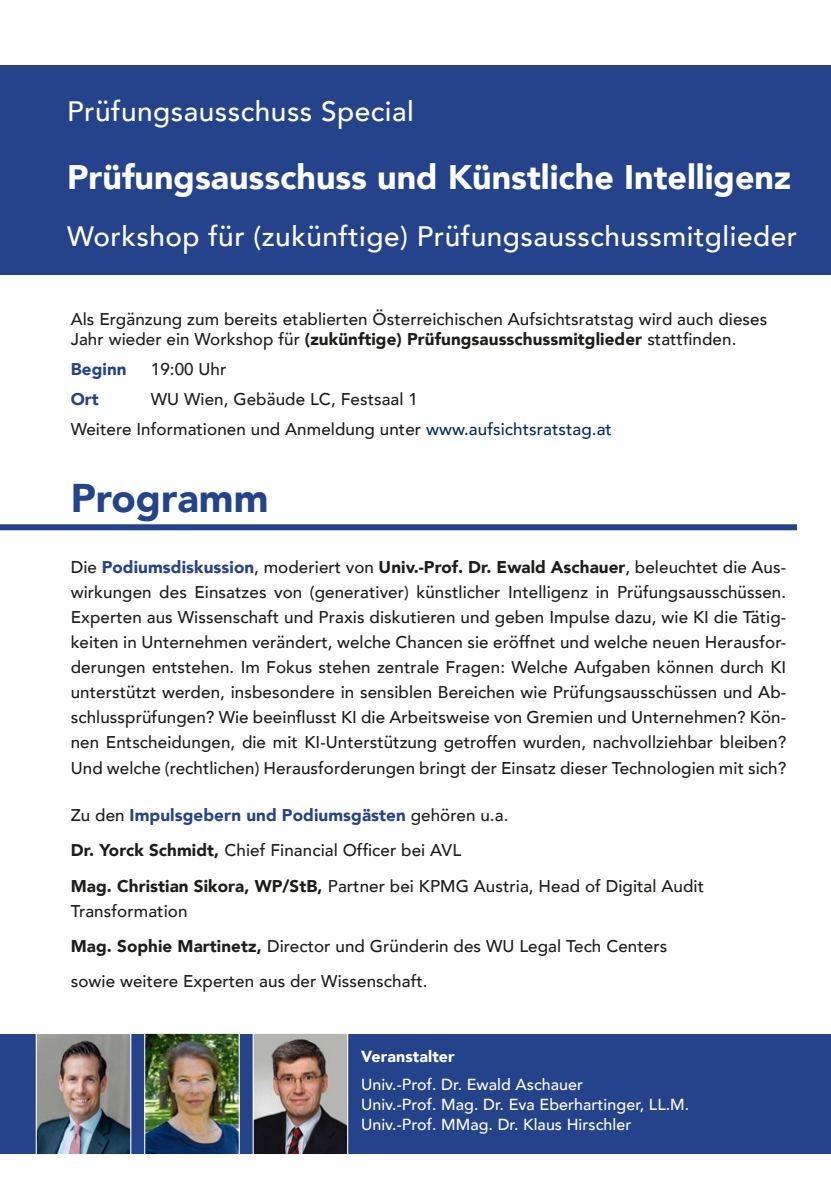
<style>
.page{position:relative;width:831px;height:1191px;background:#fff}
.page>*{position:absolute;margin:0;border:0;box-sizing:border-box;transform-origin:0 0}
.t1{font:900 40px "Avenir";color:#24438a}
.t2{font:900 34px "Avenir";color:#fff}
.t3{font:500 28px "Avenir";letter-spacing:.02em;color:#fff}
.Termin_Titel{font:500 17px/25px "Avenir";letter-spacing:.005em;color:#1d1d1b}
.Termin_Titel-2{font:900 17px "Avenir";letter-spacing:.005em;color:#24438a}
.t4{font:500 16px/28px "Avenir";letter-spacing:.005em;color:#fff}
.s1{font-weight:900}
.s2{color:#002e5f}
.s3{font-weight:900;color:#24438a}
.s4{font-weight:500;color:#1d1d1b}
</style>
<div class="page">
<div style="left:0;top:524px;width:797px;height:6px;background:#24438a"></div>
<div style="left:0;top:65px;width:831px;height:210px;background:#24438a"></div>
<div style="left:0;top:1034px;width:831px;height:120px;background:#24438a"></div>
<img style="left:38px;top:1035px;width:91px;height:118px">
<div style="left:36px;top:1033px;width:95px;height:122px;border:1px solid #fff"></div>
<img style="left:146px;top:1034px;width:92px;height:119px">
<div style="left:144px;top:1032px;width:96px;height:123px;border:1px solid #fff"></div>
<img style="left:254px;top:1034px;width:92px;height:119px">
<div style="left:252px;top:1032px;width:96px;height:123px;border:1px solid #fff"></div>
<p class="t3" style="left:67px;top:87px;width:348px">Prüfungsausschuss Special</p>
<p class="t2" style="left:67px;top:148px;width:725px">Prüfungsausschuss und Künstliche Intelligenz</p>
<p class="t3" style="left:67px;top:212px;width:731px">Workshop für (zukünftige) Prüfungsausschussmitglieder</p>
<p class="Termin_Titel" style="left:71px;top:308px;width:698px;line-height:20px">Als Ergänzung zum bereits etablierten Österreichischen Aufsichtsratstag wird auch dieses<br>Jahr wieder ein Workshop für <span class="s1">(zukünftige) Prüfungsausschussmitglieder</span> stattfinden.</p>
<p class="Termin_Titel-2" style="left:71px;top:354px;width:57px">Beginn</p>
<p class="Termin_Titel" style="left:151px;top:355px;width:77px">19:00 Uhr</p>
<p class="Termin_Titel-2" style="left:71px;top:384px;width:30px">Ort</p>
<p class="Termin_Titel" style="left:151px;top:386px;width:269px">WU Wien, Gebäude LC, Festsaal 1</p>
<p class="Termin_Titel" style="left:71px;top:416px;width:542px">Weitere Informationen und Anmeldung unter <span class="s2">www.aufsichtsratstag.at</span></p>
<p class="t1" style="left:71px;top:464px;width:199px">Programm</p>
<p class="Termin_Titel" style="left:71px;top:554px;width:717px;text-align:justify">Die <span class="s3">Podiumsdiskussion</span>, moderiert von <span class="s1">Univ.-Prof. Dr. Ewald Aschauer</span>, beleuchtet die Aus&shy;wirkungen des Einsatzes von (generativer) künstlicher Intelligenz in Prüfungsausschüssen.<br>Experten aus Wissenschaft und Praxis diskutieren und geben Impulse dazu, wie KI die Tätig&shy;keiten in Unternehmen verändert, welche Chancen sie eröffnet und welche neuen Herausfor&shy;derungen entstehen. Im Fokus stehen zentrale Fragen: Welche Aufgaben können durch KI unterstützt werden, insbesondere in sensiblen Bereichen wie Prüfungsausschüssen und Ab&shy;schlussprüfungen? Wie beeinflusst KI die Arbeitsweise von Gremien und Unternehmen? Kön&shy;nen Entscheidungen, die mit KI-Unterstützung getroffen wurden, nachvollziehbar bleiben?<br>Und welche (rechtlichen) Herausforderungen bringt der Einsatz dieser Technologien mit sich?</p>
<p class="Termin_Titel-2" style="left:71px;top:800px;width:439px"><span class="s4">Zu den</span> Impulsgebern und Podiumsgästen <span class="s4">gehören u.a.</span></p>
<p class="Termin_Titel" style="left:71px;top:837px;width:392px"><span class="s1">Dr. Yorck Schmidt,</span> Chief Financial Officer bei AVL</p>
<p class="Termin_Titel" style="left:71px;top:872px;width:634px"><span class="s1">Mag. Christian Sikora, WP/StB,</span> Partner bei KPMG Austria, Head of Digital Audit<br>Transformation</p>
<p class="Termin_Titel" style="left:71px;top:932px;width:598px"><span class="s1">Mag. Sophie Martinetz,</span> Director und Gründerin des WU Legal Tech Centers</p>
<p class="Termin_Titel" style="left:71px;top:967px;width:358px">sowie weitere Experten aus der Wissenschaft.</p>
<p class="t4" style="left:361px;top:1041px;width:223px"><span class="s1">Veranstalter<br></span>Univ.-Prof. Dr. Ewald Aschauer</p>
<p class="t4" style="left:361px;top:1089px;width:330px">Univ.-Prof. Mag. Dr. Eva Eberhartinger, LL.M.</p>
<p class="t4" style="left:361px;top:1109px;width:272px">Univ.-Prof. MMag. Dr. Klaus Hirschler</p>
</div>
